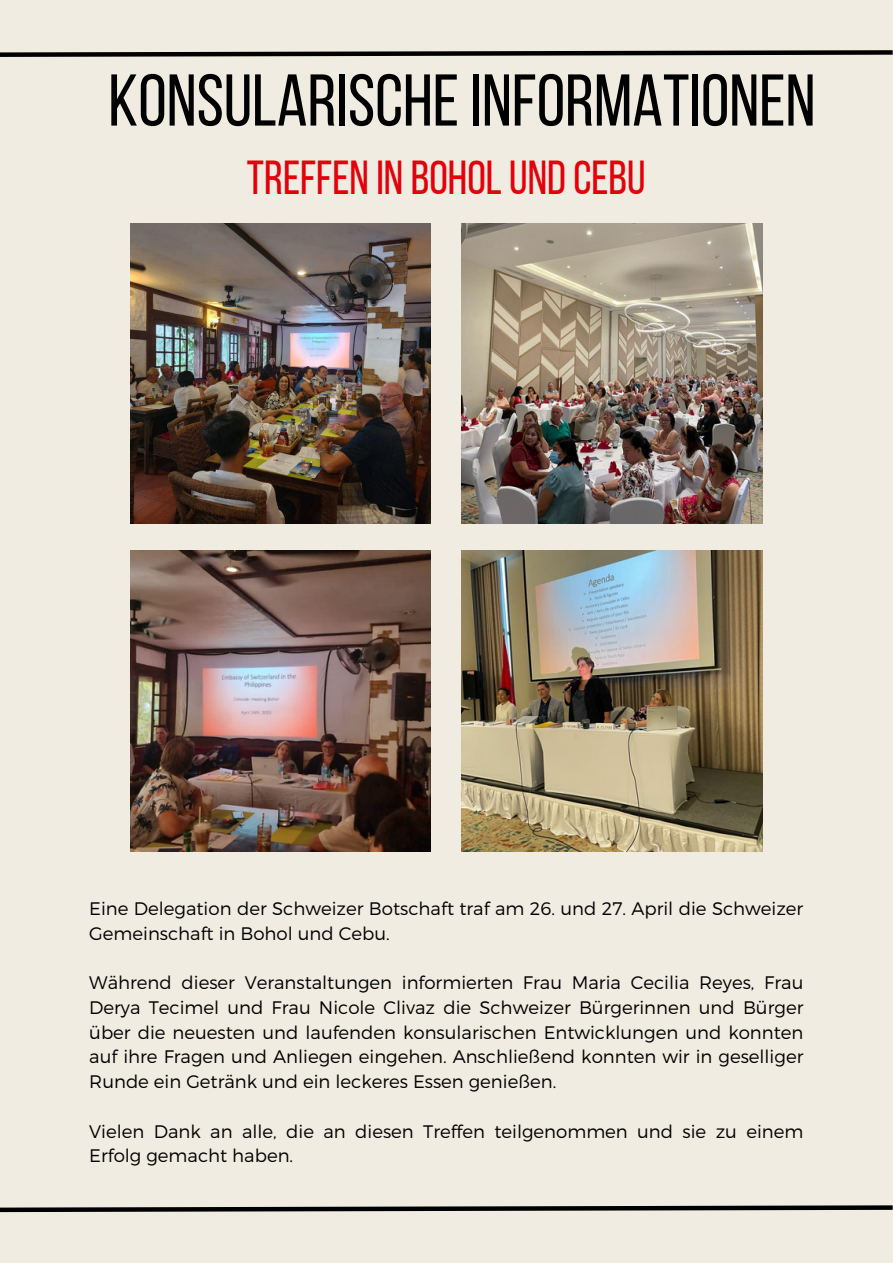
<style>
.page{position:relative;width:893px;height:1264px;background:#fff}
.page>*{position:absolute;margin:0;border:0;box-sizing:border-box;transform-origin:0 0}
.t1{font:73.05px "Bebas Neue";color:#000}
.t2{font:47.55px "Bebas Neue";color:#e3000b}
.t3{font:300 18.15px/24.8px "Montserrat";color:#000}
</style>
<div class="page">
<div style="left:0;top:0;width:892px;height:1262px;background:#f0ece1"></div>
<img style="left:130px;top:223px;width:300px;height:300px">
<img style="left:462px;top:223px;width:300px;height:300px">
<img style="left:130px;top:551px;width:300px;height:300px">
<img style="left:462px;top:551px;width:300px;height:300px">
<svg style="left:0;top:50px;width:892px;height:7px"></svg>
<svg style="left:0;top:1205px;width:892px;height:8px"></svg>
<p class="t1" style="left:108px;top:71px;width:708px">KONSULARISCHEINFORMATIONEN</p>
<p class="t2" style="left:247px;top:158px;width:400px">TREFFEN IN BOHOLUNDCEBU</p>
<p class="t3" style="left:89px;top:895px;width:715px">Eine Delegation der Schweizer Botschaft traf am 26. und 27. April die Schweizer<br>Gemeinschaft in Bohol und Cebu.</p>
<p class="t3" style="left:89px;top:969px;width:715px;text-align:justify">Während dieser Veranstaltungen informierten Frau Maria Cecilia Reyes, Frau Derya Tecimel und Frau Nicole Clivaz die Schweizer Bürgerinnen und Bürger über die neuesten und laufenden konsularischen Entwicklungen und konnten auf ihre Fragen und Anliegen eingehen. Anschließend konnten wir in geselliger Runde ein Getränk und ein leckeres Essen genießen.</p>
<p class="t3" style="left:89px;top:1117px;width:715px">Vielen Dank an alle, die an diesen Treffen teilgenommen und sie zu einem<br>Erfolg gemacht haben.</p>
</div>
